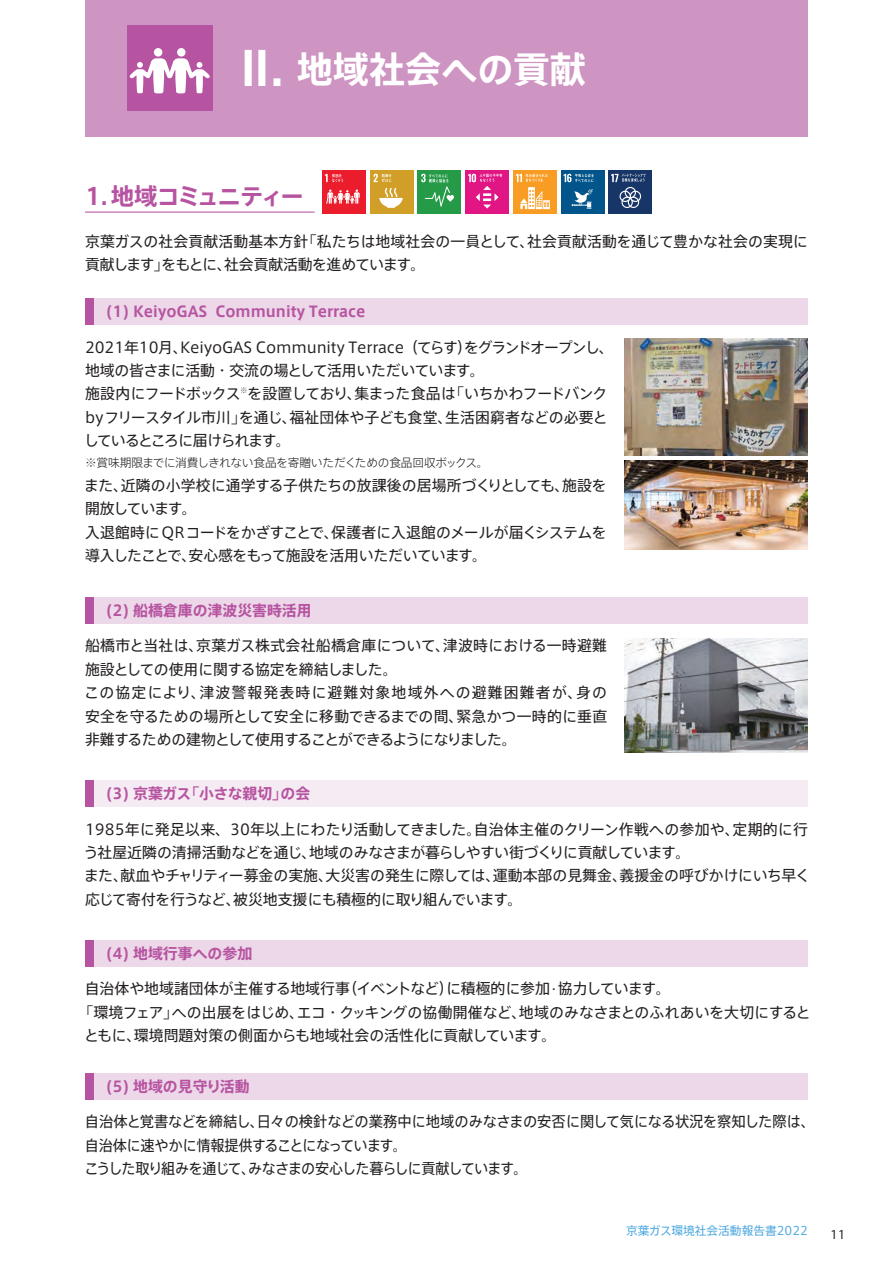
<style>
.page{position:relative;width:893px;height:1263px;background:#fff}
.page>*{position:absolute;margin:0;border:0;box-sizing:border-box;transform-origin:0 0}
.t1{font:700 36.15px "Axis Std";color:#fff}
.t2{font:700 23.4px "Axis Std";letter-spacing:-.095em;color:#b754a1}
.t3{font:14.85px/23.4px "Axis Std";letter-spacing:-.01em;color:#231f20}
.t4{font:14.85px/23.4px "Axis Std";letter-spacing:-.03em;color:#231f20;scale:.96 1}
.t5{font:700 14.85px "Axis Std";color:#b754a1}
.t6{font:700 14.85px "Axis Std";letter-spacing:-.02em;color:#b754a1}
.t7{font:300 11.7px "Axis Std";letter-spacing:-.02em;color:#231f20}
.t8{font:11.7px "Axis Std";color:#4fa9de}
.t9{font:11.7px "Axis Std";color:#231f20}
.s1{font-size:46.95px}
</style>
<div class="page">
<div style="left:85px;top:0;width:723px;height:136px;background:#ce94c2"></div>
<div style="left:128px;top:26px;width:85px;height:85px;background:#b754a1"></div>
<div style="left:177px;top:48px;width:9px;height:9px;background:#fff;border-radius:50%"></div>
<div style="left:154px;top:48px;width:8px;height:9px;background:#fff;border-radius:50%"></div>
<svg style="left:129px;top:59px;width:81px;height:34px"></svg>
<div style="left:85px;top:298px;width:723px;height:27px;background:#ecd8e8"></div>
<div style="left:85px;top:298px;width:9px;height:27px;background:#b754a1"></div>
<div style="left:85px;top:780px;width:723px;height:27px;background:#f5ebf3"></div>
<div style="left:85px;top:780px;width:9px;height:27px;background:#b754a1"></div>
<div style="left:85px;top:1073px;width:723px;height:27px;background:#ecd8e8"></div>
<div style="left:85px;top:1073px;width:9px;height:27px;background:#b754a1"></div>
<img style="left:625px;top:638px;width:183px;height:115px">
<div style="left:85px;top:597px;width:723px;height:27px;background:#ecd8e8"></div>
<div style="left:85px;top:597px;width:9px;height:27px;background:#b754a1"></div>
<hr style="left:85px;top:212px;width:230px;height:1px;background:#b754a1">
<div style="left:85px;top:940px;width:723px;height:27px;background:#ecd8e8"></div>
<div style="left:85px;top:940px;width:9px;height:27px;background:#b754a1"></div>
<img style="left:624px;top:338px;width:183px;height:117px">
<img style="left:625px;top:461px;width:183px;height:89px">
<div style="left:418px;top:170px;width:43px;height:43px;background:#269b47"></div>
<svg style="left:421px;top:174px;width:33px;height:33px"></svg>
<div style="left:370px;top:170px;width:43px;height:43px;background:#d19f28"></div>
<svg style="left:379px;top:188px;width:24px;height:20px"></svg>
<svg style="left:373px;top:174px;width:18px;height:8px"></svg>
<div style="left:322px;top:170px;width:43px;height:43px;background:#eb1c2c"></div>
<svg style="left:326px;top:189px;width:34px;height:15px"></svg>
<svg style="left:325px;top:174px;width:18px;height:8px"></svg>
<div style="left:513px;top:170px;width:43px;height:43px;background:#f89c24"></div>
<svg style="left:516px;top:174px;width:34px;height:35px"></svg>
<div style="left:465px;top:170px;width:44px;height:43px;background:#e11584"></div>
<svg style="left:468px;top:174px;width:34px;height:34px"></svg>
<div style="left:608px;top:170px;width:44px;height:43px;background:#183567"></div>
<svg style="left:611px;top:173px;width:35px;height:35px"></svg>
<div style="left:561px;top:170px;width:43px;height:43px;background:#01558a"></div>
<svg style="left:572px;top:189px;width:21px;height:20px"></svg>
<svg style="left:563px;top:174px;width:31px;height:8px"></svg>
<h1 class="t1" style="left:240px;top:42px;width:347px"><span class="s1">II.</span> 地域社会への貢献</h1>
<h2 class="t2" style="left:85px;top:178px;width:220px">1. 地域コミュニティー</h2>
<p class="t3" style="left:85px;top:229px;width:724px">京葉ガスの社会貢献活動基本方針「私たちは地域社会の一員として、社会貢献活動を通じて豊かな社会の実現に貢献します」をもとに、社会貢献活動を進めています。</p>
<p class="t5" style="left:106px;top:300px;width:260px">(1) KeiyoGAS Community Terrace</p>
<p class="t3" style="left:84px;top:334px;width:531px">2021年10月、KeiyoGAS Community Terrace（てらす）をグランドオープンし、地域の皆さまに活動・交流の場として活用いただいています。<br>施設内にフードボックス<sup>※</sup>を設置しており、集まった食品は「いちかわフードバンクbyフリースタイル市川」を通じ、福祉団体や子ども食堂、生活困窮者などの必要としているところに届けられます。</p>
<p class="t7" style="left:85px;top:454px;width:405px">※賞味期限までに消費しきれない食品を寄贈いただくための食品回収ボックス。</p>
<p class="t3" style="left:84px;top:473px;width:524px">また、近隣の小学校に通学する子供たちの放課後の居場所づくりとしても、施設を開放しています。<br>入退館時にQRコードをかざすことで、保護者に入退館のメールが届くシステムを導入したことで、安心感をもって施設を活用いただいています。</p>
<p class="t5" style="left:106px;top:599px;width:207px">(2) 船橋倉庫の津波災害時活用</p>
<p class="t3" style="left:84px;top:633px;width:524px">船橋市と当社は、京葉ガス株式会社船橋倉庫について、津波時における一時避難施設としての使用に関する協定を締結しました。<br>この協定により、津波警報発表時に避難対象地域外への避難困難者が、身の安全を守るための場所として安全に移動できるまでの間、緊急かつ一時的に垂直非難するための建物として使用することができるようになりました。</p>
<p class="t6" style="left:106px;top:782px;width:205px">(3) 京葉ガス「小さな親切」の会</p>
<p class="t3" style="left:84px;top:816px;width:727px">1985年に発足以来、30年以上にわたり活動してきました。自治体主催のクリーン作戦への参加や、定期的に行う社屋近隣の清掃活動などを通じ、地域のみなさまが暮らしやすい街づくりに貢献しています。<br>また、献血やチャリティー募金の実施、大災害の発生に際しては、運動本部の見舞金、義援金の呼びかけにいち早く応じて寄付を行うなど、被災地支援にも積極的に取り組んでいます。</p>
<p class="t5" style="left:106px;top:942px;width:147px">(4) 地域行事への参加</p>
<p class="t3" style="left:85px;top:976px;width:587px">自治体や地域諸団体が主催する地域行事（イベントなど）に積極的に参加·協力しています。</p>
<p class="t3" style="left:78px;top:999px;width:734px">「環境フェア」への出展をはじめ、エコ・クッキングの協働開催など、地域のみなさまとのふれあいを大切にすると</p>
<p class="t3" style="left:84px;top:1023px;width:474px">ともに、環境問題対策の側面からも地域社会の活性化に貢献しています。</p>
<p class="t5" style="left:106px;top:1075px;width:145px">(5) 地域の見守り活動</p>
<p class="t4" style="left:84px;top:1109px;width:763px">自治体と覚書などを締結し、日々の検針などの業務中に地域のみなさまの安否に関して気になる状況を察知した際は、自治体に速やかに情報提供することになっています。<br>こうした取り組みを通じて、みなさまの安心した暮らしに貢献しています。</p>
<p class="t8" style="left:626px;top:1222px;width:183px">京葉ガス環境社会活動報告書2022</p>
<p class="t9" style="left:830px;top:1226px;width:17px">11</p>
</div>
